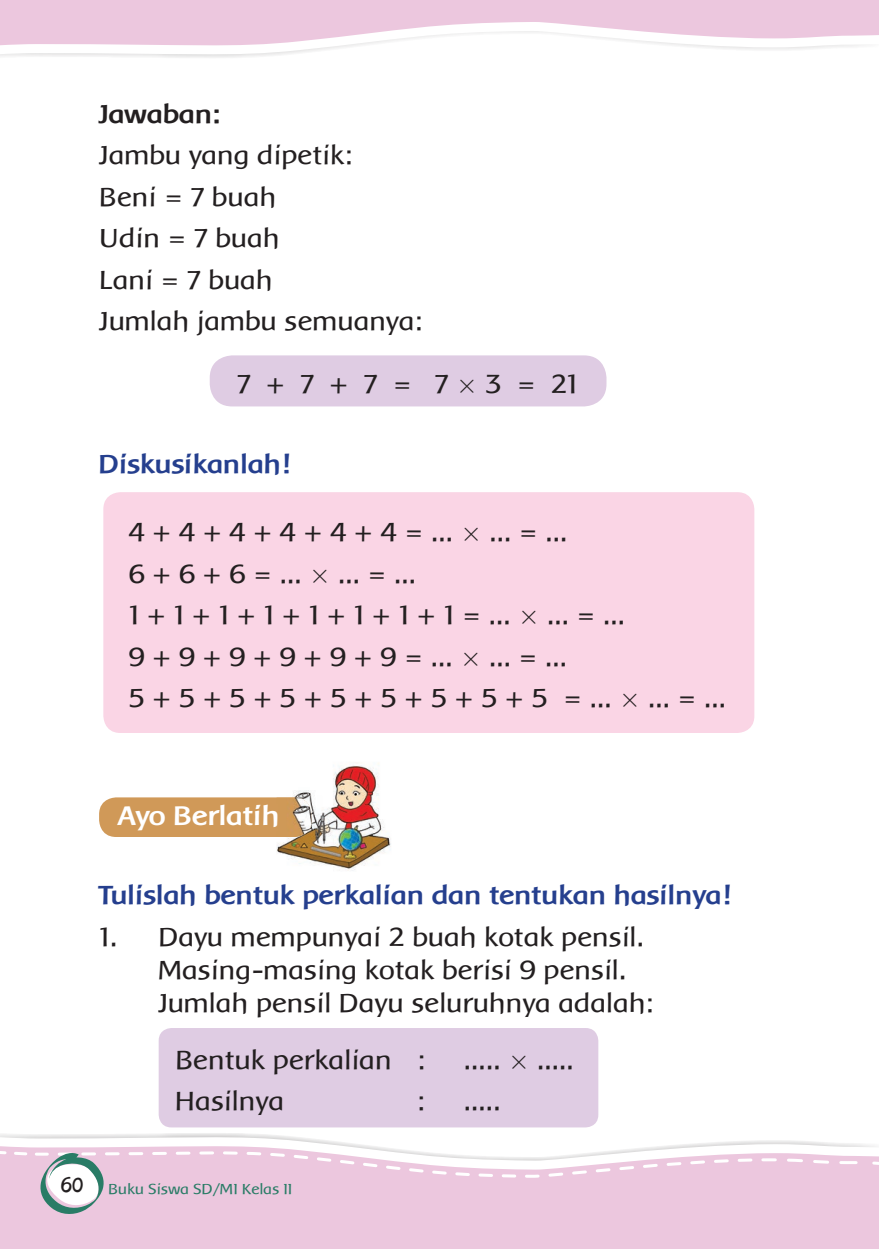
<style>
.page{position:relative;width:879px;height:1249px;background:#fff}
.page>*{position:absolute;margin:0;border:0;box-sizing:border-box;transform-origin:0 0}
.t1{font:700 27.9px "Baar Metanoia";color:#fff}
.t2{font:27.15px "Baar Metanoia";color:#231f20}
.t3{font:27px/41.5px "Baar Metanoia";color:#231f20}
.t4{font:700 27px "Baar Metanoia";color:#253f8e}
.t5{font:700 27px "Baar Metanoia";color:#231f20}
.t6{font:15px "Baar Metanoia";color:#297c66}
.s1{font-family:"Cmsy 10"}
</style>
<div class="page">
<svg style="left:0;top:48px;width:814px;height:9px"></svg>
<svg style="left:0;top:1134px;width:828px;height:9px"></svg>
<svg style="left:0;top:1143px;width:878px;height:105px;background:#edcde1"></svg>
<svg style="left:0;top:1148px;width:878px;height:67px;background:#ebcee1"></svg>
<div style="left:210px;top:355px;width:396px;height:51px;background:#dfcce3;border-radius:22px"></div>
<div style="left:103px;top:492px;width:651px;height:241px;background:#fad5e5;border-radius:17px"></div>
<div style="left:99px;top:797px;width:212px;height:40px;background:#d09958;border-radius:17px"></div>
<img style="left:277px;top:763px;width:114px;height:108px">
<img style="left:276px;top:797px;width:35px;height:40px">
<img style="left:276px;top:804px;width:2px;height:26px">
<div style="left:159px;top:1027px;width:439px;height:100px;background:#dfcce3;border-radius:13px"></div>
<svg style="left:0;top:0;width:879px;height:48px"></svg>
<p class="t5" style="left:100px;top:99px;width:122px">Jawaban:</p>
<p class="t3" style="left:100px;top:135px;width:324px">Jambu yang dipetik:<br>Beni = 7 buah<br>Udin = 7 buah<br>Lani = 7 buah<br>Jumlah jambu semuanya:</p>
<p class="t2" style="left:237px;top:369px;width:342px">7 + 7 + 7 = 7 <span class="s1">£</span> 3 = 21</p>
<p class="t4" style="left:99px;top:449px;width:192px">Diskusikanlah!</p>
<p class="t3" style="left:129px;top:511px;width:598px">4 + 4 + 4 + 4 + 4 + 4 = ... <span class="s1">£</span> ... = ...<br>6 + 6 + 6 = ... <span class="s1">£</span> ... = ...<br>1 + 1 + 1 + 1 + 1 + 1 + 1 + 1 = ... <span class="s1">£</span> ... = ...<br>9 + 9 + 9 + 9 + 9 + 9 = ... <span class="s1">£</span> ... = ...<br>5 + 5 + 5 + 5 + 5 + 5 + 5 + 5 + 5 = ... <span class="s1">£</span> ... = ...</p>
<p class="t1" style="left:118px;top:800px;width:163px">Ayo Berlatih</p>
<p class="t4" style="left:99px;top:880px;width:633px">Tulislah bentuk perkalian dan tentukan hasilnya!</p>
<p class="t3" style="left:159px;top:920px;width:496px;line-height:33px;text-indent:-60px">1. Dayu mempunyai 2 buah kotak pensil.<br>Masing-masing kotak berisi 9 pensil.<br>Jumlah pensil Dayu seluruhnya adalah:</p>
<p class="t2" style="left:176px;top:1044px;width:251px">Bentuk perkalian :</p>
<p class="t2" style="left:464px;top:1044px;width:112px">..... <span class="s1">£</span> .....</p>
<p class="t2" style="left:176px;top:1086px;width:110px">Hasilnya</p>
<p class="t2" style="left:417px;top:1086px;width:9px">:</p>
<p class="t2" style="left:464px;top:1086px;width:38px">.....</p>
<p class="t6" style="left:61px;top:1181px;width:233px"><sup>60</sup> Buku Siswa SD/MI Kelas II</p>
</div>
